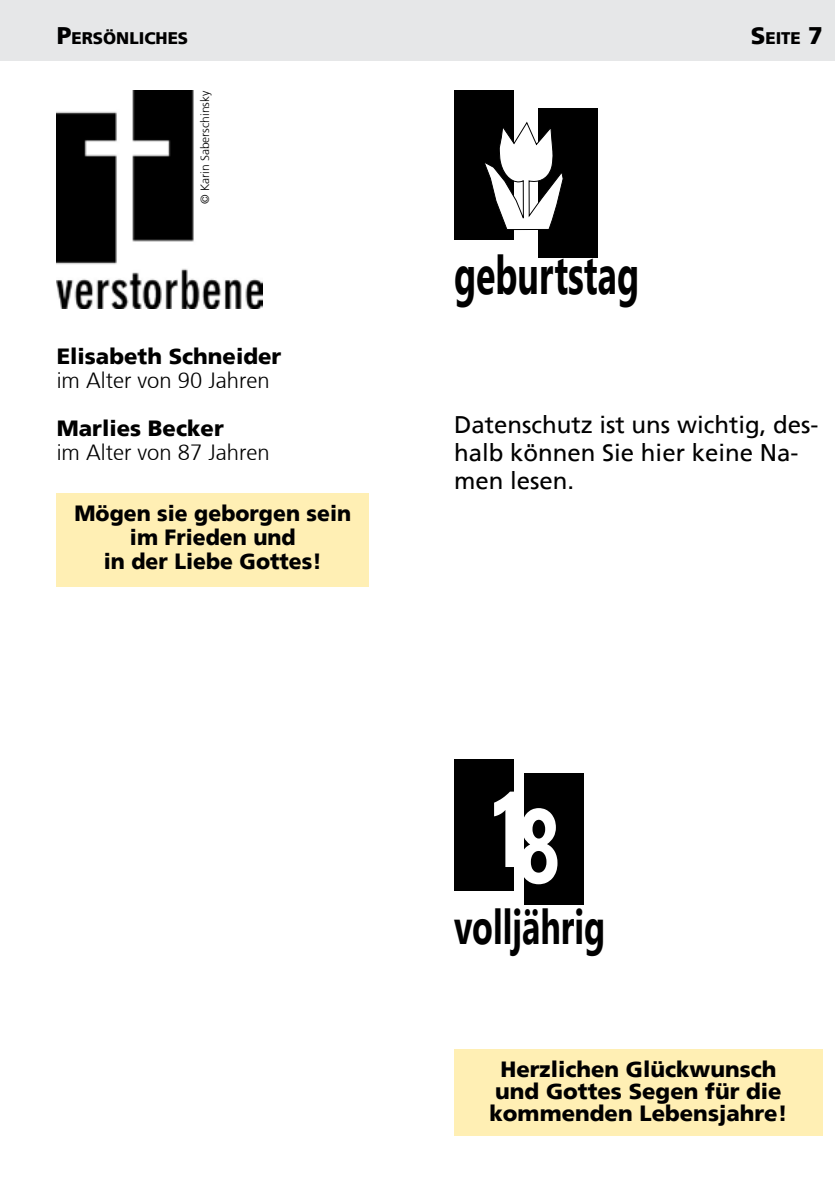
<style>
.page{position:relative;width:840px;height:1191px;background:#fff}
.page>*{position:absolute;margin:0;border:0;box-sizing:border-box;transform-origin:0 0}
.t1{font:700 105.4px "Nirmala UI";color:#fff;scale:.72 1}
.t2{font:700 54px "Nirmala UI";color:#000;scale:.66 1}
.t3{font:700 48.6px "Nirmala UI";color:#000;scale:.7 1}
.t4{font:24px/28px "Frutiger";color:#000}
.t5{font:900 22px/22px "Frutiger";color:#000;text-align:center}
.t6{font:900 22px/24px "Frutiger";color:#000;text-align:center;scale:.96 1}
.t7{font:300 22px "Frutiger";color:#000}
.t8{font:900 16.8px "Frutiger";color:#000}
.t9{font:300 12px "Frutiger";color:#000}
.s1{font-size:24px}
</style>
<div class="page">
<div style="left:0;top:0;width:833px;height:61px;background:#e6e7e8"></div>
<div style="left:454px;top:759px;width:59px;height:132px;background:#000"></div>
<div style="left:524px;top:773px;width:60px;height:132px;background:#000"></div>
<img style="left:57px;top:91px;width:205px;height:218px">
<div style="left:57px;top:493px;width:312px;height:93px;background:#ffefb4"></div>
<div style="left:454px;top:1049px;width:368px;height:86px;background:#ffefb4"></div>
<div style="left:454px;top:91px;width:59px;height:149px;background:#000"></div>
<div style="left:538px;top:108px;width:59px;height:149px;background:#000"></div>
<svg style="left:485px;top:122px;width:78px;height:108px"></svg>
<p class="t8" style="left:57px;top:28px;width:131px"><span class="s1">P</span>ERSÖNLICHES</p>
<p class="t8" style="left:750px;top:28px;width:74px"><span class="s1">S</span>EITE <span class="s1">7</span></p>
<p class="t9" style="left:198px;top:204px;width:115px;rotate:-90deg">© Karin Saberschinsky</p>
<p class="t5" style="left:57px;top:345px;width:226px">Elisabeth Schneider</p>
<p class="t7" style="left:57px;top:368px;width:214px">im Alter von 90 Jahren</p>
<p class="t5" style="left:57px;top:417px;width:168px">Marlies Becker</p>
<p class="t7" style="left:57px;top:440px;width:214px">im Alter von 87 Jahren</p>
<p class="t6" style="left:74px;top:501px;width:290px">Mögen sie geborgen sein im Frieden und<br>in der Liebe Gottes!</p>
<h2 class="t2" style="left:454px;top:231px;width:282px">geburtstag</h2>
<p class="t4" style="left:454px;top:410px;width:366px">Datenschutz ist uns wichtig, des&shy;halb können Sie hier keine Na&shy;men lesen.</p>
<h1 class="t1" style="left:486px;top:751px;width:104px">18</h1>
<h3 class="t3" style="left:454px;top:887px;width:217px">volljährig</h3>
<p class="t5" style="left:489px;top:1058px;width:299px">Herzlichen Glückwunsch und Gottes Segen für die kommenden Lebensjahre!</p>
</div>
